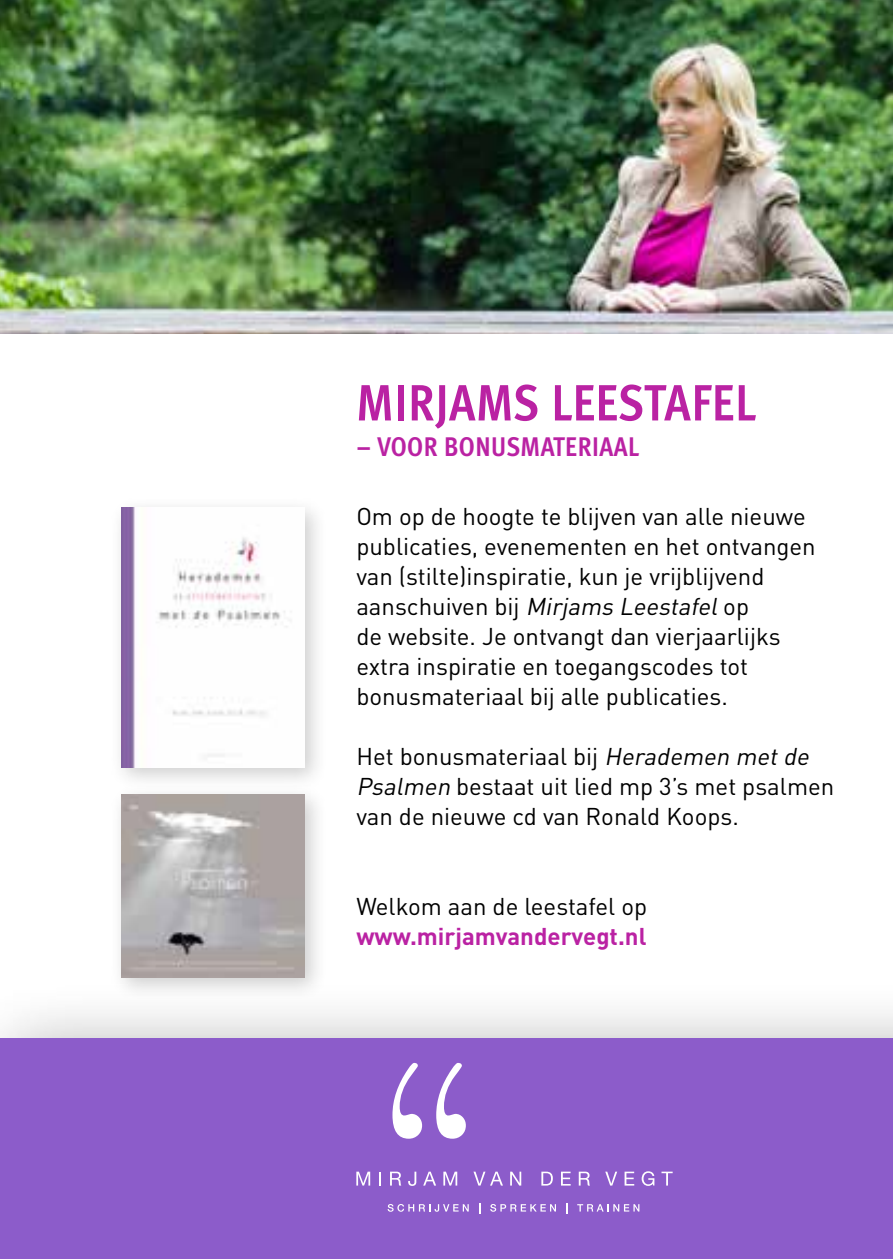
<style>
.page{position:relative;width:893px;height:1259px;background:#fff}
.page>*{position:absolute;margin:0;border:0;box-sizing:border-box;transform-origin:0 0}
.t1{font:700 51px "Meta Cond";letter-spacing:.01em;color:#ba22a3}
.t2{font:700 27px "Meta Cond";letter-spacing:.02em;color:#ba22a3}
.t3{font:24px/30px "DIN";color:#000}
.t4{font:700 24px "DIN";color:#ba22a3}
.s1{font-style:italic}
</style>
<div class="page">
<div style="left:0;top:981px;width:893px;height:278px;background:#000;opacity:.35"></div>
<div style="left:0;top:1038px;width:893px;height:221px;background:#8c5cca"></div>
<img style="left:0;top:0;width:893px;height:334px">
<svg style="left:392px;top:1063px;width:74px;height:75px"></svg>
<svg style="left:356px;top:1171px;width:14px;height:14px"></svg>
<svg style="left:379px;top:1172px;width:2px;height:13px"></svg>
<svg style="left:390px;top:1171px;width:11px;height:14px"></svg>
<svg style="left:408px;top:1171px;width:8px;height:15px"></svg>
<svg style="left:423px;top:1171px;width:13px;height:14px"></svg>
<svg style="left:443px;top:1171px;width:14px;height:14px"></svg>
<svg style="left:473px;top:1171px;width:30px;height:14px"></svg>
<svg style="left:510px;top:1171px;width:11px;height:14px"></svg>
<svg style="left:541px;top:1171px;width:12px;height:14px"></svg>
<svg style="left:561px;top:1171px;width:10px;height:14px"></svg>
<svg style="left:579px;top:1171px;width:11px;height:14px"></svg>
<svg style="left:605px;top:1171px;width:12px;height:14px"></svg>
<svg style="left:625px;top:1171px;width:9px;height:14px"></svg>
<svg style="left:642px;top:1171px;width:12px;height:15px"></svg>
<svg style="left:661px;top:1171px;width:12px;height:14px"></svg>
<svg style="left:388px;top:1204px;width:81px;height:7px"></svg>
<svg style="left:490px;top:1204px;width:66px;height:7px"></svg>
<svg style="left:577px;top:1204px;width:62px;height:7px"></svg>
<div style="left:109px;top:496px;width:219px;height:296px;background:#000;opacity:.2"></div>
<img style="left:121px;top:508px;width:183px;height:259px">
<div style="left:109px;top:782px;width:219px;height:220px;background:#000;opacity:.2"></div>
<img style="left:121px;top:794px;width:183px;height:183px">
<h1 class="t1" style="left:356px;top:373px;width:401px">MIRJAMS LEESTAFEL</h1>
<p class="t2" style="left:356px;top:431px;width:284px">– VOOR BONUSMATERIAAL</p>
<p class="t3" style="left:356px;top:501px;width:461px">Om op de hoogte te blijven van alle nieuwe publicaties, evenementen en het ontvangen van (stilte)inspiratie, kun je vrijblijvend aanschuiven bij <span class="s1">Mirjams Leestafel</span>op<br>de website. Je ontvangt dan vierjaarlijks extra inspiratie en toegangscodes tot bonusmateriaal bij alle publicaties.</p>
<p class="t3" style="left:356px;top:741px;width:479px">Het bonusmateriaal bij <span class="s1">Herademen metde<br>Psalmen</span> bestaat uit lied mp 3’s met psalmen van de nieuwe cd van Ronald Koops.</p>
<p class="t3" style="left:356px;top:891px;width:292px">Welkom aan de leestafel op</p>
<p class="t4" style="left:356px;top:921px;width:292px">www.mirjamvandervegt.nl</p>
</div>
